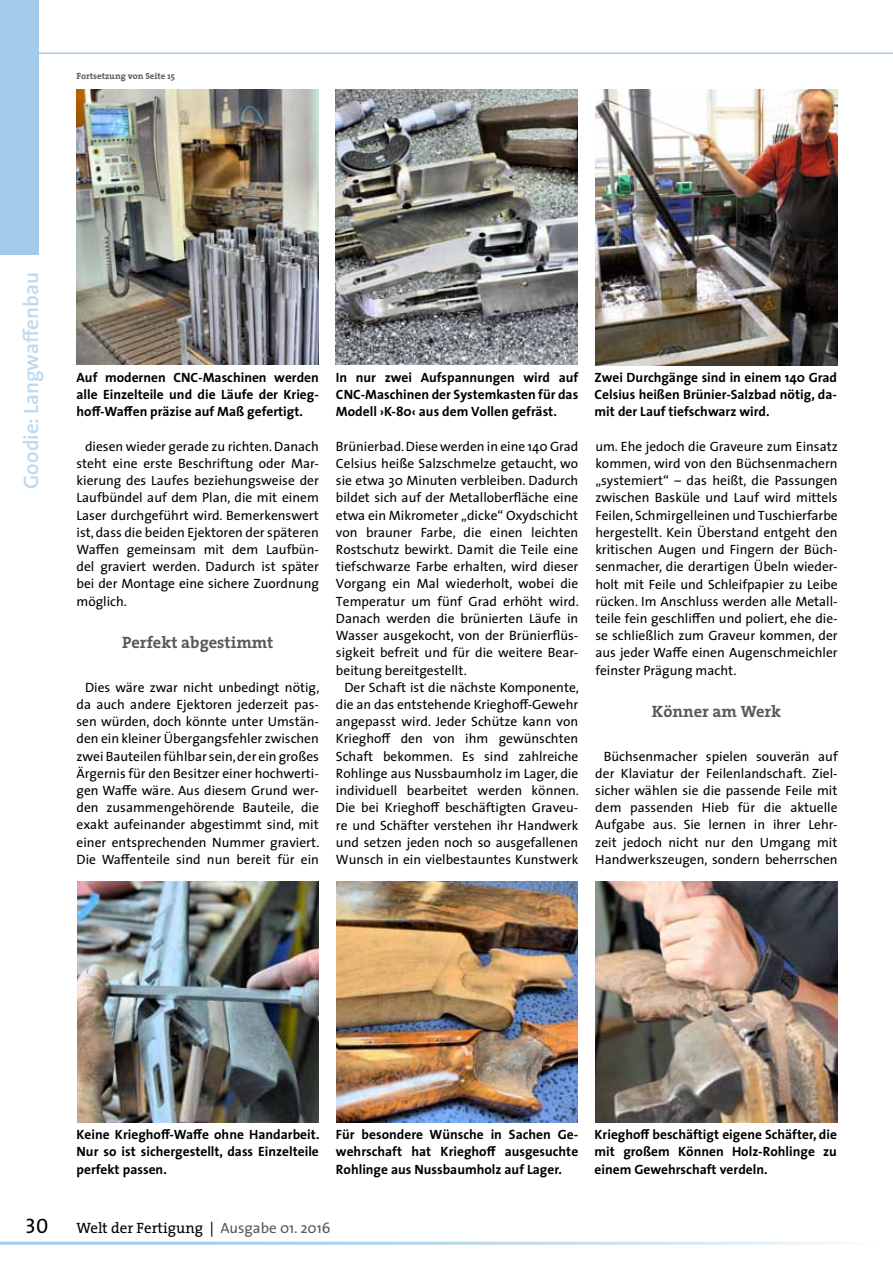
<style>
.page{position:relative;width:893px;height:1263px;background:#fff}
.page>*{position:absolute;margin:0;border:0;box-sizing:border-box;transform-origin:0 0}
.t1{font:600 21px "The Sans";color:#bddaf0}
.t2{font:21px "The Sans Regular Caps";color:#000}
.t3{font:700 16.5px "The Serif";color:#58585a}
.t4{font:15px "The Serif";color:#000}
.t5{font:13.5px/17.2px "The Sans";color:#000;text-align:justify}
.t6{font:700 13.5px/17.2px "The Sans";color:#000;text-align:justify}
.t7{font:700 9px "The Serif";color:#58585a}
.s1{font-family:"The Sans"}
.s2{font-family:"The Sans";color:#58585a}
</style>
<div class="page">
<div style="left:0;top:0;width:38px;height:255px;background:#a4ccea"></div>
<hr style="left:38px;top:53px;width:855px;height:1px;background:#a4ccea">
<hr style="left:0;top:1242px;width:876px;height:3px;background:#a4ccea">
<img style="left:335px;top:89px;width:243px;height:276px">
<img style="left:77px;top:881px;width:242px;height:241px">
<img style="left:595px;top:89px;width:243px;height:276px">
<img style="left:336px;top:881px;width:242px;height:241px">
<img style="left:596px;top:881px;width:241px;height:241px">
<img style="left:77px;top:89px;width:242px;height:276px">
<p class="t7" style="left:77px;top:68px;width:100px">Fortsetzung von Seite 15</p>
<p class="t1" style="left:14px;top:489px;width:218px;rotate:-90deg">Goodie: Langwaffenbau</p>
<p class="t6" style="left:77px;top:368px;width:244px">Auf modernen CNC-Maschinen werden alle Einzelteile und die Läufe der Krieg&shy;hoff-Waffen präzise auf Maß gefertigt.</p>
<p class="t5" style="left:77px;top:437px;width:244px;text-indent:9px">diesen wieder gerade zu richten. Danach steht eine erste Beschriftung oder Mar&shy;kierung des Laufes beziehungsweise der Laufbündel auf dem Plan, die mit einem Laser durchgeführt wird. Bemerkenswert ist, dass die beiden Ejektoren der späteren Waffen gemeinsam mit dem Laufbün&shy;del graviert werden. Dadurch ist später bei der Montage eine sichere Zuordnung möglich.</p>
<p class="t3" style="left:122px;top:628px;width:153px">Perfekt abgestimmt</p>
<p class="t5" style="left:77px;top:678px;width:245px;text-indent:9px">Dies wäre zwar nicht unbedingt nötig, da auch andere Ejektoren jederzeit pas&shy;sen würden, doch könnte unter Umstän&shy;den ein kleiner Übergangsfehler zwischen zwei Bauteilen fühlbar sein, der ein großes Ärgernis für den Besitzer einer hochwerti&shy;gen Waffe wäre. Aus diesem Grund wer&shy;den zusammengehörende Bauteile, die exakt aufeinander abgestimmt sind, mit einer entsprechenden Nummer graviert.<br>Die Waffenteile sind nun bereit für ein</p>
<p class="t6" style="left:336px;top:368px;width:244px">In nur zwei Aufspannungen wird auf CNC-Maschinen der Systemkasten für das Modell ›K-80‹ aus dem Vollen gefräst.</p>
<p class="t5" style="left:336px;top:437px;width:244px">Brünierbad. Diese werden in eine 140 Grad</p>
<p class="t5" style="left:336px;top:454px;width:244px">Celsius heiße Salzschmelze getaucht, wo</p>
<p class="t5" style="left:336px;top:472px;width:244px">sie etwa 30 Minuten verbleiben. Dadurch</p>
<p class="t5" style="left:336px;top:489px;width:244px">bildet sich auf der Metalloberfläche eine</p>
<p class="t5" style="left:336px;top:506px;width:244px">etwa ein Mikrometer „dicke“ Oxydschicht</p>
<p class="t5" style="left:336px;top:523px;width:244px">von brauner Farbe, die einen leichten</p>
<p class="t5" style="left:336px;top:540px;width:244px">Rostschutz bewirkt. Damit die Teile eine</p>
<p class="t5" style="left:336px;top:558px;width:244px">tiefschwarze Farbe erhalten, wird dieser</p>
<p class="t5" style="left:336px;top:575px;width:244px">Vorgang ein Mal wiederholt, wobei die</p>
<p class="t5" style="left:336px;top:592px;width:244px">Temperatur um fünf Grad erhöht wird.</p>
<p class="t5" style="left:336px;top:609px;width:244px">Danach werden die brünierten Läufe in</p>
<p class="t5" style="left:336px;top:626px;width:244px">Wasser ausgekocht, von der Brünierflüs-</p>
<p class="t5" style="left:336px;top:644px;width:244px">sigkeit befreit und für die weitere Bear-</p>
<p class="t5" style="left:336px;top:661px;width:132px">beitung bereitgestellt.</p>
<p class="t5" style="left:344px;top:678px;width:236px">Der Schaft ist die nächste Komponente,</p>
<p class="t5" style="left:336px;top:695px;width:244px">die an das entstehende Krieghoff-Gewehr</p>
<p class="t5" style="left:336px;top:713px;width:244px">angepasst wird. Jeder Schütze kann von</p>
<p class="t5" style="left:336px;top:730px;width:244px">Krieghoff den von ihm gewünschten</p>
<p class="t5" style="left:336px;top:747px;width:244px">Schaft bekommen. Es sind zahlreiche</p>
<p class="t5" style="left:336px;top:764px;width:244px">Rohlinge aus Nussbaumholz im Lager, die</p>
<p class="t5" style="left:336px;top:781px;width:244px">individuell bearbeitet werden können.</p>
<p class="t5" style="left:336px;top:799px;width:244px">Die bei Krieghoff beschäftigten Graveu-</p>
<p class="t5" style="left:336px;top:816px;width:244px">re und Schäfter verstehen ihr Handwerk</p>
<p class="t5" style="left:336px;top:833px;width:244px">und setzen jeden noch so ausgefallenen</p>
<p class="t5" style="left:336px;top:850px;width:244px">Wunsch in ein vielbestauntes Kunstwerk</p>
<p class="t6" style="left:595px;top:368px;width:244px">Zwei Durchgänge sind in einem 140 Grad Celsius heißen Brünier-Salzbad nötig, da&shy;mit der Lauf tiefschwarz wird.</p>
<p class="t5" style="left:595px;top:437px;width:244px">um. Ehe jedoch die Graveure zum Einsatz kommen, wird von den Büchsenmachern „systemiert“ – das heißt, die Passungen zwischen Basküle und Lauf wird mittels Feilen, Schmirgelleinen und Tuschierfarbe hergestellt. Kein Überstand entgeht den kritischen Augen und Fingern der Büch&shy;senmacher, die derartigen Übeln wieder&shy;holt mit Feile und Schleifpapier zu Leibe rücken. Im Anschluss werden alle Metall&shy;teile fein geschliffen und poliert, ehe die&shy;se schließlich zum Graveur kommen, der aus jeder Waffe einen Augenschmeichler feinster Prägung macht.</p>
<p class="t3" style="left:652px;top:697px;width:131px">Könner am Werk</p>
<p class="t5" style="left:595px;top:747px;width:244px;text-indent:9px">Büchsenmacher spielen souverän auf der Klaviatur der Feilenlandschaft. Ziel&shy;sicher wählen sie die passende Feile mit dem passenden Hieb für die aktuelle Aufgabe aus. Sie lernen in ihrer Lehr&shy;zeit jedoch nicht nur den Umgang mit Handwerkszeugen, sondern beherrschen</p>
<p class="t6" style="left:77px;top:1126px;width:244px">Keine Krieghoff-Waffe ohne Handarbeit.<br>Nur so ist sichergestellt, dass Einzelteile perfekt passen.</p>
<p class="t6" style="left:336px;top:1126px;width:244px">Für besondere Wünsche in Sachen Ge&shy;wehrschaft hat Krieghoff ausgesuchte Rohlinge aus Nussbaumholz auf Lager.</p>
<p class="t6" style="left:595px;top:1126px;width:244px">Krieghoff beschäftigt eigene Schäfter, die mit großem Können Holz-Rohlinge zu einem Gewehrschaft verdeln.</p>
<p class="t2" style="left:26px;top:1214px;width:24px">30</p>
<p class="t4" style="left:77px;top:1216px;width:256px">Welt der Fertigung <span class="s1">|</span> <span class="s2">Ausgabe 01. 2016</span></p>
</div>
